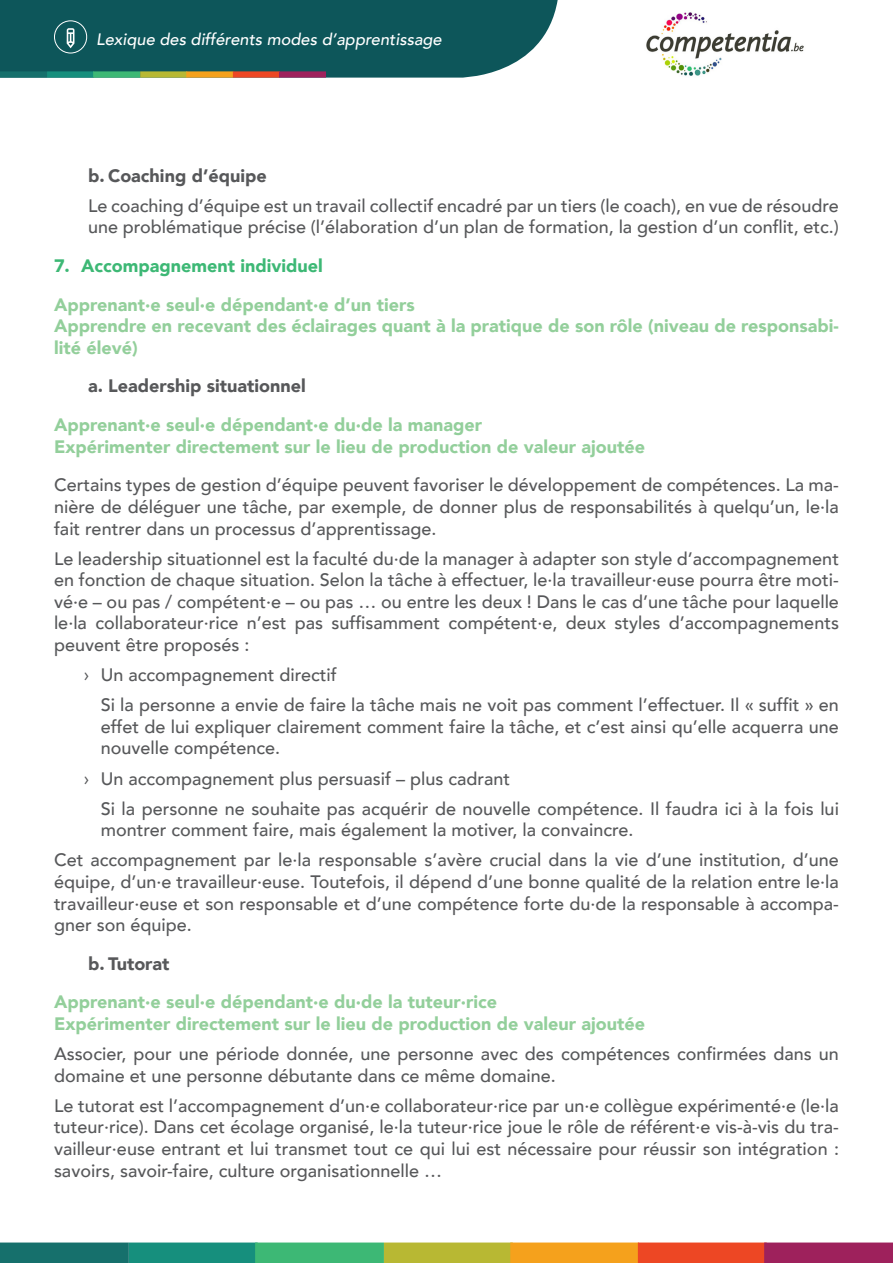
<style>
.page{position:relative;width:893px;height:1263px;background:#fff}
.page>*{position:absolute;margin:0;border:0;box-sizing:border-box;transform-origin:0 0}
.t1{font:500 18px/21.6px "Avenir";color:#57585a;text-align:justify}
.t2{font:900 18px/21.6px "Avenir";color:#93cf9b}
.t3{font:900 18px "Avenir";color:#57585a}
.t4{font:900 18px "Avenir";color:#3db875}
.t5{font:italic 500 16.5px "Avenir";color:#fff}
.s1{font-family:"Gotham Narrow";font-weight:400}
</style>
<div class="page">
<img style="left:646px;top:12px;width:158px;height:64px">
<div style="left:129px;top:1242px;width:129px;height:21px;background:#168f7d"></div>
<div style="left:255px;top:1242px;width:129px;height:21px;background:#3db875"></div>
<div style="left:384px;top:1242px;width:129px;height:21px;background:#b8b833"></div>
<div style="left:510px;top:1242px;width:129px;height:21px;background:#f5a11c"></div>
<div style="left:638px;top:1242px;width:129px;height:21px;background:#ed4724"></div>
<div style="left:764px;top:1242px;width:129px;height:21px;background:#9e215c"></div>
<div style="left:0;top:1242px;width:129px;height:21px;background:#16706c"></div>
<svg style="left:0;top:0;width:558px;height:78px;background:#1e6061"></svg>
<p class="t5" style="left:96px;top:30px;width:347px">Lexique des différents modes d’apprentissage</p>
<p class="t3" style="left:88px;top:160px;width:180px">b. Coaching d’équipe</p>
<p class="t1" style="left:88px;top:194px;width:752px">Le coaching d’équipe est un travail collectif encadré par un tiers (le coach), en vue de résoudre une problématique précise (l’élaboration d’un plan de formation, la gestion d’un conflit, etc.)</p>
<p class="t4" style="left:54px;top:250px;width:270px">7. Accompagnement individuel</p>
<p class="t2" style="left:54px;top:293px;width:362px">Apprenant·e seul·e dépendant·e d’un tiers</p>
<p class="t2" style="left:54px;top:315px;width:786px">Apprendre en recevant des éclairages quant à la pratique de son rôle (niveau de responsabi&shy;lité élevé)</p>
<p class="t3" style="left:88px;top:371px;width:219px">a. Leadership situationnel</p>
<p class="t2" style="left:54px;top:414px;width:429px">Apprenant·e seul·e dépendant·e du·de la manager</p>
<p class="t2" style="left:54px;top:435px;width:592px">Expérimenter directement sur le lieu de production de valeur ajoutée</p>
<p class="t1" style="left:54px;top:473px;width:786px">Certains types de gestion d’équipe peuvent favoriser le développement de compétences. La ma&shy;nière de déléguer une tâche, par exemple, de donner plus de responsabilités à quelqu’un, le·la fait rentrer dans un processus d’apprentissage.</p>
<p class="t1" style="left:54px;top:547px;width:786px">Le leadership situationnel est la faculté du·de la manager à adapter son style d’accompagnement en fonction de chaque situation. Selon la tâche à effectuer, le·la travailleur·euse pourra être moti&shy;vé·e – ou pas / compétent·e – ou pas … ou entre les deux ! Dans le cas d’une tâche pour laquelle le·la collaborateur·rice n’est pas suffisamment compétent·e, deux styles d’accompagnements peuvent être proposés :</p>
<p class="t1" style="left:84px;top:663px;width:255px"><span class="s1">›</span> Un accompagnement directif</p>
<p class="t1" style="left:101px;top:693px;width:740px">Si la personne a envie de faire la tâche mais ne voit pas comment l’effectuer. Il « suffit » en effet de lui expliquer clairement comment faire la tâche, et c’est ainsi qu’elle acquerra une nouvelle compétence.</p>
<p class="t1" style="left:84px;top:766px;width:428px"><span class="s1">›</span> Un accompagnement plus persuasif – plus cadrant</p>
<p class="t1" style="left:101px;top:797px;width:740px">Si la personne ne souhaite pas acquérir de nouvelle compétence. Il faudra ici à la fois lui montrer comment faire, mais également la motiver, la convaincre.</p>
<p class="t1" style="left:54px;top:848px;width:786px">Cet accompagnement par le·la responsable s’avère crucial dans la vie d’une institution, d’une équipe, d’un·e travailleur·euse. Toutefois, il dépend d’une bonne qualité de la relation entre le·la travailleur·euse et son responsable et d’une compétence forte du·de la responsable à accompa&shy;gner son équipe.</p>
<p class="t3" style="left:88px;top:948px;width:83px">b. Tutorat</p>
<p class="t2" style="left:54px;top:991px;width:444px">Apprenant·e seul·e dépendant·e du·de la tuteur·rice</p>
<p class="t2" style="left:54px;top:1012px;width:592px">Expérimenter directement sur le lieu de production de valeur ajoutée</p>
<p class="t1" style="left:54px;top:1042px;width:786px">Associer, pour une période donnée, une personne avec des compétences confirmées dans un domaine et une personne débutante dans ce même domaine.</p>
<p class="t1" style="left:54px;top:1094px;width:786px">Le tutorat est l’accompagnement d’un·e collaborateur·rice par un·e collègue expérimenté·e (le·la tuteur·rice). Dans cet écolage organisé, le·la tuteur·rice joue le rôle de référent·e vis-à-vis du tra&shy;vailleur·euse entrant et lui transmet tout ce qui lui est nécessaire pour réussir son intégration : savoirs, savoir-faire, culture organisationnelle …</p>
</div>
